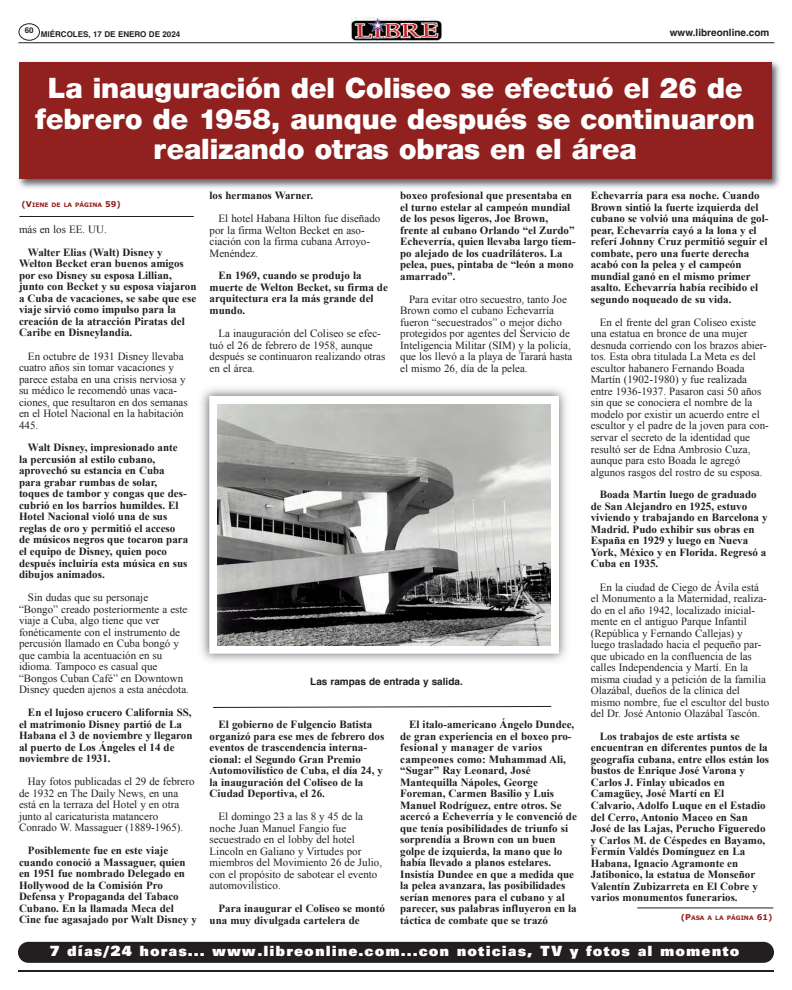
<style>
.page{position:relative;width:792px;height:990px;background:#fff}
.page>*{position:absolute;margin:0;border:0;box-sizing:border-box;transform-origin:0 0}
.t1{font:900 30px/30.5px "Sans";color:#fff;text-align:center}
.t2{font:15.3px "Univers Ultra Bold DTC";letter-spacing:.065em;color:#fff}
.t3{font:700 11px/11.5px "Times New Roman";color:#231f20}
.t4{font:11px/11.5px "Times New Roman";color:#231f20}
.t5{font:700 10px "Helvetica";color:#231f20}
.t6{font:700 8px "Helvetica";color:#231f20}
.t7{font:700 6px "Verdana";color:#91211f}
.s1{font-size:8px}
</style>
<div class="page">
<hr style="left:18px;top:42px;width:756px;height:1px;background:#231f20">
<img style="left:352px;top:18px;width:89px;height:22px">
<svg style="left:18px;top:23px;width:22px;height:18px"></svg>
<hr style="left:18px;top:970px;width:756px;height:2px;background:#231f20">
<div style="left:18px;top:942px;width:756px;height:21px;background:#231f20;border-radius:10px"></div>
<img style="left:18px;top:61px;width:762px;height:127px">
<div style="left:19px;top:62px;width:752px;height:117px;background:#91211f"></div>
<hr style="left:19px;top:216px;width:175px;height:1px;background:#231f20">
<hr style="left:637px;top:907px;width:136px;height:1px;background:#231f20">
<img style="left:201px;top:388px;width:366px;height:274px">
<img style="left:217px;top:404px;width:334px;height:242px">
<svg style="left:213px;top:706px;width:339px;height:2px"></svg>
<p class="t6" style="left:25px;top:27px;width:10px">60</p>
<p class="t5" style="left:670px;top:28px;width:101px">www.libreonline.com</p>
<p class="t6" style="left:41px;top:31px;width:141px">MIÉRCOLES, 17 DE ENERO DE 2024</p>
<h1 class="t1" style="left:35px;top:75px;width:721px">La inauguración del Coliseo se efectuó el 26 de febrero de 1958, aunque después se continuaron realizando otras obras en el área</h1>
<p class="t7" style="left:22px;top:201px;width:101px"><span class="s1">(V</span>IENE DE LA PÁGINA <span class="s1">59)</span></p>
<p class="t4" style="left:19px;top:224px;width:89px">más en los EE. UU.</p>
<p class="t3" style="left:19px;top:246px;width:179px;text-indent:9px">Walter Elias (Walt) Disney y<br>Welton Becket eran buenos amigos por eso Disney su esposa Lillian, junto con Becket y su esposa viajaron a Cuba de vacaciones, se sabe que ese viaje sirvió como impulso para la creación de la atracción Piratas del<br>Caribe en Disneylandia.</p>
<p class="t4" style="left:19px;top:350px;width:170px;text-indent:9px">En octubre de 1931 Disney llevaba cuatro años sin tomar vacaciones y parece estaba en una crisis nerviosa y su médico le recomendó unas vaca&shy;ciones, que resultaron en dos semanas en el Hotel Nacional en la habitación<br>445.</p>
<p class="t3" style="left:19px;top:442px;width:171px;text-indent:9px">Walt Disney, impresionado ante la percusión al estilo cubano, aprovechó su estancia en Cuba para grabar rumbas de solar, toques de tambor y congas que des&shy;cubrió en los barrios humildes. El<br>Hotel Nacional violó una de sus reglas de oro y permitió el acceso de músicos negros que tocaron para el equipo de Disney, quien poco después incluiría esta música en sus dibujos animados.</p>
<p class="t4" style="left:19px;top:592px;width:171px;text-indent:9px">Sin dudas que su personaje “Bongo” creado posteriormente a este viaje a Cuba, algo tiene que ver fonéticamente con el instrumento de percusión llamado en Cuba bongó y que cambia la acentuación en su idioma. Tampoco es casual que “Bongos Cuban Café” en Downtown<br>Disney queden ajenos a esta anécdota.</p>
<p class="t3" style="left:19px;top:707px;width:175px;text-indent:9px">En el lujoso crucero California SS, el matrimonio Disney partió de La<br>Habana el 3 de noviembre y llegaron al puerto de Los Ángeles el 14 de noviembre de 1931.</p>
<p class="t4" style="left:19px;top:776px;width:177px;text-indent:9px">Hay fotos publicadas el 29 de febrero de 1932 en The Daily News, en una está en la terraza del Hotel y en otra junto al caricaturista matancero Conrado W. Massaguer (1889-1965).</p>
<p class="t3" style="left:19px;top:845px;width:179px;text-indent:9px">Posiblemente fue en este viaje cuando conoció a Massaguer, quien en 1951 fue nombrado Delegado en<br>Hollywood de la Comisión Pro<br>Defensa y Propaganda del Tabaco<br>Cubano. En la llamada Meca del<br>Cine fue agasajado por Walt Disney y</p>
<p class="t3" style="left:210px;top:190px;width:105px">los hermanos Warner.</p>
<p class="t4" style="left:210px;top:213px;width:172px;text-indent:9px">El hotel Habana Hilton fue diseñado por la firma Welton Becket en aso&shy;ciación con la firma cubana Arroyo-<br>Menéndez.</p>
<p class="t3" style="left:210px;top:270px;width:180px;text-indent:9px">En 1969, cuando se produjo la muerte de Welton Becket, su firma de arquitectura era la más grande del mundo.</p>
<p class="t4" style="left:210px;top:328px;width:177px;text-indent:9px">La inauguración del Coliseo se efec&shy;tuó el 26 de febrero de 1958, aunque después se continuaron realizando otras en el área.</p>
<p class="t3" style="left:400px;top:190px;width:177px">boxeo profesional que presentaba en el turno estelar al campeón mundial de los pesos ligeros, Joe Brown, frente al cubano Orlando “el Zurdo”<br>Echeverría, quien llevaba largo tiem&shy;po alejado de los cuadriláteros. La pelea, pues, pintaba de “león a mono amarrado”.</p>
<p class="t4" style="left:400px;top:293px;width:174px;text-indent:9px">Para evitar otro secuestro, tanto Joe Brown como el cubano Echevarría fueron “secuestrados” o mejor dicho protegidos por agentes del Servicio de Inteligencia Militar (SIM) y la policía, que los llevó a la playa de Tarará hasta el mismo 26, día de la pelea.</p>
<p class="t5" style="left:310px;top:678px;width:154px">Las rampas de entrada y salida.</p>
<p class="t3" style="left:210px;top:719px;width:176px;text-indent:9px">El gobierno de Fulgencio Batista organizó para ese mes de febrero dos eventos de trascendencia interna&shy;cional: el Segundo Gran Premio<br>Automovilístico de Cuba, el día 24, y la inauguración del Coliseo de la<br>Ciudad Deportiva, el 26.</p>
<p class="t4" style="left:210px;top:811px;width:174px;text-indent:9px">El domingo 23 a las 8 y 45 de la noche Juan Manuel Fangio fue secuestrado en el lobby del hotel<br>Lincoln en Galiano y Virtudes por miembros del Movimiento 26 de Julio, con el propósito de sabotear el evento automovilístico.</p>
<p class="t3" style="left:210px;top:903px;width:177px;text-indent:9px">Para inaugurar el Coliseo se montó una muy divulgada cartelera de</p>
<p class="t3" style="left:400px;top:719px;width:178px;text-indent:9px">El italo-americano Ángelo Dundee, de gran experiencia en el boxeo pro&shy;fesional y manager de varios campeones como: Muhammad Ali, “Sugar” Ray Leonard, José Mantequilla Nápoles, George Foreman, Carmen Basilio y Luis Manuel Rodríguez, entre otros. Se acercó a Echeverría y le convenció de que tenía posibilidades de triunfo si sorprendía a Brown con un buen golpe de izquierda, la mano que lo había llevado a planos estelares.<br>Insistía Dundee en que a medida que la pelea avanzara, las posibilidades serían menores para el cubano y al parecer, sus palabras influyeron en la táctica de combate que se trazó</p>
<p class="t3" style="left:591px;top:190px;width:179px">Echevarría para esa noche. Cuando Brown sintió la fuerte izquierda del cubano se volvió una máquina de gol&shy;pear, Echevarría cayó a la lona y el referí Johnny Cruz permitió seguir el combate, pero una fuerte derecha acabó con la pelea y el campeón mundial ganó en el mismo primer asalto. Echevarría había recibido el segundo noqueado de su vida.</p>
<p class="t4" style="left:591px;top:316px;width:180px;text-indent:9px">En el frente del gran Coliseo existe una estatua en bronce de una mujer desnuda corriendo con los brazos abier&shy;tos. Esta obra titulada La Meta es del escultor habanero Fernando Boada Martín (1902-1980) y fue realizada entre 1936-1937. Pasaron casi 50 años sin que se conociera el nombre de la modelo por existir un acuerdo entre el escultor y el padre de la joven para con&shy;servar el secreto de la identidad que resultó ser de Edna Ambrosio Cuza, aunque para esto Boada le agregó algunos rasgos del rostro de su esposa.</p>
<p class="t3" style="left:591px;top:489px;width:178px;text-indent:9px">Boada Martin luego de graduado de San Alejandro en 1925, estuvo viviendo y trabajando en Barcelona y<br>Madrid. Pudo exhibir sus obras en<br>España en 1929 y luego en Nueva<br>York, México y en Florida. Regresó a<br>Cuba en 1935.</p>
<p class="t4" style="left:591px;top:581px;width:180px;text-indent:9px">En la ciudad de Ciego de Ávila está el Monumento a la Maternidad, realiza&shy;do en el año 1942, localizado inicial&shy;mente en el antiguo Parque Infantil (República y Fernando Callejas) y luego trasladado hacia el pequeño par&shy;que ubicado en la confluencia de las calles Independencia y Martí. En la misma ciudad y a petición de la familia Olazábal, dueños de la clínica del mismo nombre, fue el escultor del busto del Dr. José Antonio Olazábal Tascón.</p>
<p class="t3" style="left:591px;top:730px;width:180px;text-indent:9px">Los trabajos de este artista se encuentran en diferentes puntos de la geografía cubana, entre ellos están los bustos de Enrique José Varona y<br>Carlos J. Finlay ubicados en<br>Camagüey, José Martí en El<br>Calvario, Adolfo Luque en el Estadio del Cerro, Antonio Maceo en San<br>José de las Lajas, Perucho Figueredo y Carlos M. de Céspedes en Bayamo,<br>Fermín Valdés Domínguez en La<br>Habana, Ignacio Agramonte en<br>Jatibonico, la estatua de Monseñor<br>Valentín Zubizarreta en El Cobre y varios monumentos funerarios.</p>
<p class="t7" style="left:681px;top:914px;width:93px"><span class="s1">(P</span>ASA A LA PÁGINA <span class="s1">61)</span></p>
<h2 class="t2" style="left:49px;top:946px;width:692px">7 días/24 horas... www.libreonline.com...con noticias, TV y fotos al momento</h2>
</div>
